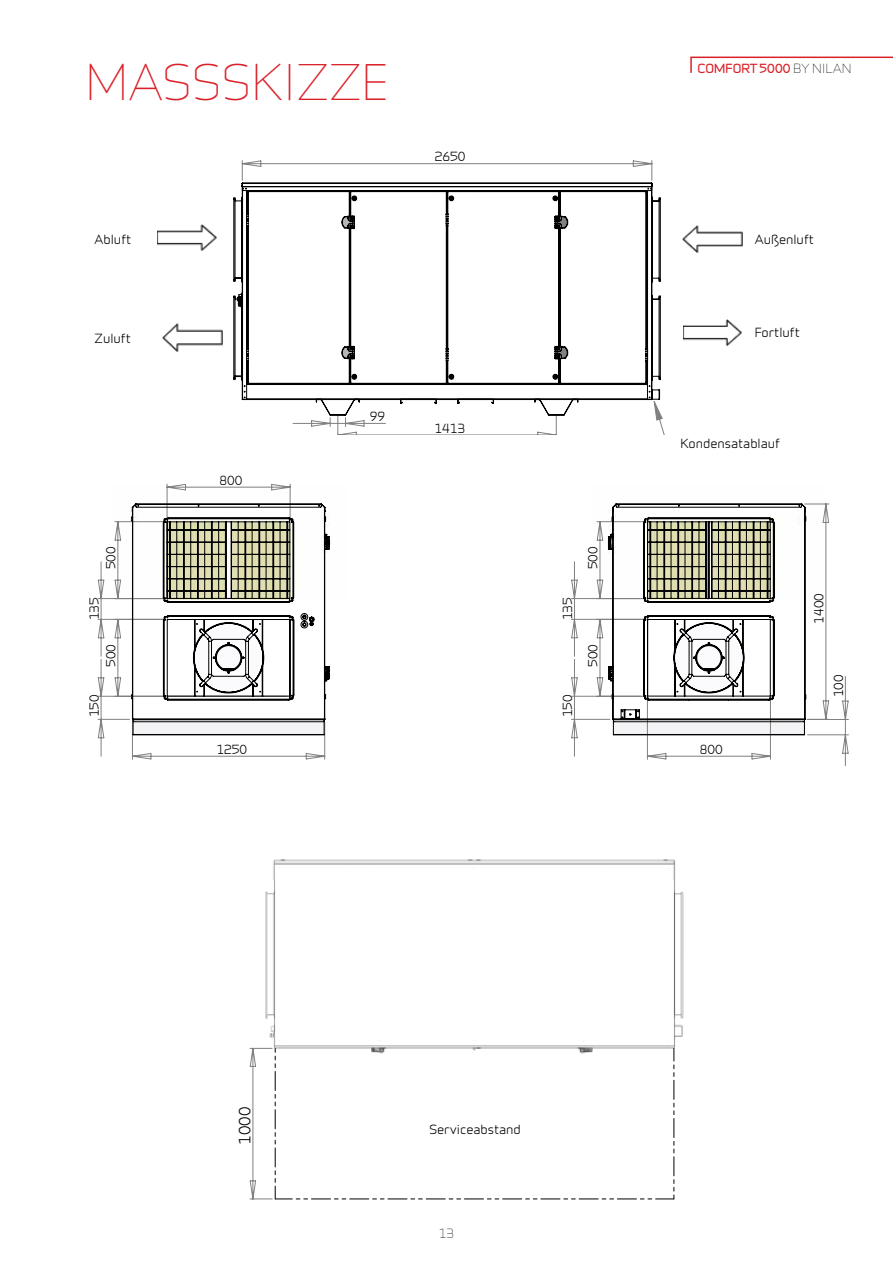
<style>
.page{position:relative;width:893px;height:1263px;background:#fff}
.page>*{position:absolute;margin:0;border:0;box-sizing:border-box;transform-origin:0 0}
.t1{font:300 46.5px "Infinity";color:#da2128}
.t2{font:500 14.85px "Infinity";color:#000}
.t3{font:500 12px "Infinity";color:#000}
.t4{font:700 12px "Infinity";letter-spacing:.01em;color:#da2128}
.t5{font:300 12px "Infinity";color:#000}
.s1{font-weight:300;color:#000}
</style>
<div class="page">
<svg style="left:690px;top:56px;width:203px;height:17px"></svg>
<svg style="left:241px;top:160px;width:412px;height:21px"></svg>
<svg style="left:157px;top:182px;width:586px;height:252px"></svg>
<svg style="left:166px;top:483px;width:125px;height:20px"></svg>
<svg style="left:97px;top:503px;width:233px;height:257px"></svg>
<svg style="left:571px;top:521px;width:29px;height:236px"></svg>
<svg style="left:600px;top:503px;width:249px;height:263px"></svg>
<img style="left:250px;top:859px;width:434px;height:189px">
<svg style="left:249px;top:1048px;width:426px;height:152px"></svg>
<h1 class="t1" style="left:85px;top:48px;width:305px">MASSSKIZZE</h1>
<p class="t3" style="left:435px;top:148px;width:32px">2650</p>
<p class="t4" style="left:697px;top:59px;width:156px">COMFORT 5000 <span class="s1">BY NILAN</span></p>
<p class="t3" style="left:808px;top:249px;width:24px;rotate:-90deg">500</p>
<p class="t3" style="left:95px;top:230px;width:38px">Abluft</p>
<p class="t3" style="left:755px;top:230px;width:61px">Außenluft</p>
<p class="t3" style="left:95px;top:330px;width:38px">Zuluft</p>
<p class="t3" style="left:755px;top:324px;width:47px">Fortluft</p>
<p class="t3" style="left:370px;top:408px;width:17px">99</p>
<p class="t3" style="left:434px;top:419px;width:32px">1413</p>
<p class="t3" style="left:680px;top:434px;width:101px">Kondensatablauf</p>
<p class="t3" style="left:220px;top:471px;width:24px">800</p>
<p class="t3" style="left:102px;top:569px;width:24px;rotate:-90deg">500</p>
<p class="t3" style="left:584px;top:569px;width:24px;rotate:-90deg">500</p>
<p class="t3" style="left:85px;top:620px;width:24px;rotate:-90deg">135</p>
<p class="t3" style="left:559px;top:620px;width:24px;rotate:-90deg">135</p>
<p class="t3" style="left:810px;top:624px;width:32px;rotate:-90deg">1400</p>
<p class="t3" style="left:102px;top:667px;width:24px;rotate:-90deg">500</p>
<p class="t3" style="left:584px;top:667px;width:24px;rotate:-90deg">500</p>
<p class="t3" style="left:85px;top:717px;width:24px;rotate:-90deg">150</p>
<p class="t3" style="left:559px;top:717px;width:24px;rotate:-90deg">150</p>
<p class="t3" style="left:830px;top:697px;width:24px;rotate:-90deg">100</p>
<p class="t3" style="left:217px;top:741px;width:32px">1250</p>
<p class="t3" style="left:700px;top:741px;width:24px">800</p>
<p class="t2" style="left:234px;top:1145px;width:40px;rotate:-90deg">1000</p>
<p class="t3" style="left:429px;top:1120px;width:93px">Serviceabstand</p>
<p class="t5" style="left:439px;top:1224px;width:17px">13</p>
</div>
